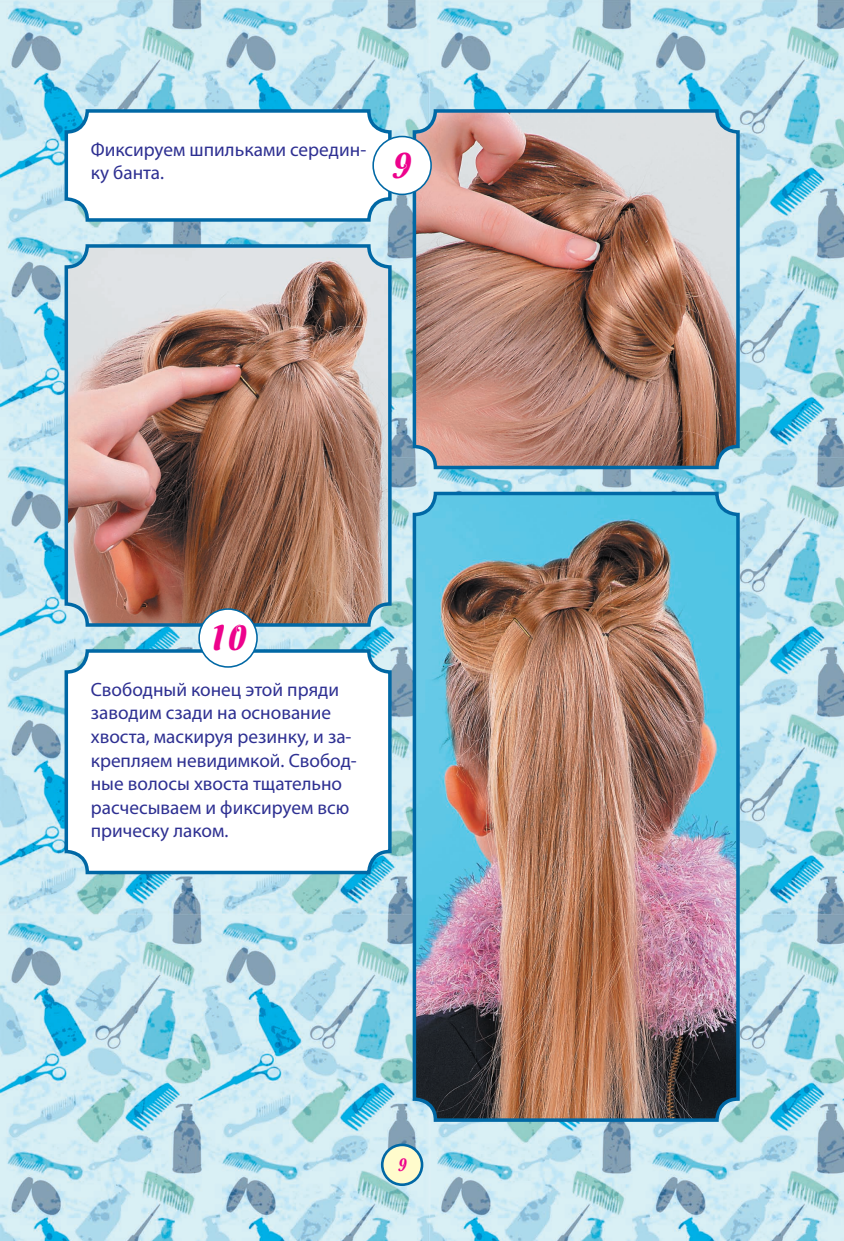
<style>
.page{position:relative;width:844px;height:1241px;background:#fff}
.page>*{position:absolute;margin:0;border:0;box-sizing:border-box;transform-origin:0 0}
.Number{font:35px "Lockon";color:#ed028c}
.Step_NextFr{font:19.25px/23.6px "Myriad Pro";color:#2e3092}
.PageNum{font:17.5px "Lockon";color:#ed028c;scale:.9 1}
</style>
<div class="page">
<img style="left:0;top:0;width:843px;height:1240px">
<img style="left:414px;top:493px;width:323px;height:626px">
<div style="left:412px;top:491px;width:327px;height:630px;border:4px solid #0068a5;border-radius:21px"></div>
<img style="left:66px;top:246px;width:324px;height:379px">
<div style="left:64px;top:244px;width:327px;height:382px;border:4px solid #0068a5;border-radius:21px"></div>
<img style="left:414px;top:111px;width:323px;height:356px">
<div style="left:412px;top:109px;width:327px;height:360px;border:4px solid #0068a5;border-radius:21px"></div>
<div style="left:66px;top:651px;width:324px;height:221px;background:#fff;border-radius:21px"></div>
<div style="left:64px;top:649px;width:327px;height:225px;border:4px solid #0068a5;border-radius:21px"></div>
<div style="left:66px;top:111px;width:324px;height:109px;background:#fff;border-radius:21px"></div>
<div style="left:64px;top:109px;width:327px;height:113px;border:4px solid #0068a5;border-radius:21px"></div>
<div style="left:199px;top:609px;width:58px;height:58px;background:#fff;border-radius:50%"></div>
<div style="left:198px;top:608px;width:60px;height:59px;border:2px solid #0068a5;border-radius:50%"></div>
<div style="left:373px;top:136px;width:58px;height:58px;background:#fff;border-radius:50%"></div>
<div style="left:372px;top:136px;width:60px;height:59px;border:2px solid #0068a5;border-radius:50%"></div>
<div style="left:382px;top:1144px;width:40px;height:40px;background:#fffbcc;border-radius:50%"></div>
<div style="left:381px;top:1143px;width:42px;height:42px;border:3px solid #0068a5;border-radius:50%"></div>
<p class="Step_NextFr" style="left:91px;top:137px;width:277px">Фиксируем шпильками середин&shy;ку банта.</p>
<p class="Number" style="left:392px;top:142px;width:20px">9</p>
<p class="Number" style="left:209px;top:614px;width:38px">10</p>
<p class="Step_NextFr" style="left:91px;top:677px;width:267px">Свободный конец этой пряди заводим сзади на основание хвоста, маскируя резинку, и за&shy;крепляем невидимкой. Свобод&shy;ные волосы хвоста тщательно расчесываем и фиксируем всю прическу лаком.</p>
<p class="PageNum" style="left:398px;top:1153px;width:11px">9</p>
</div>
